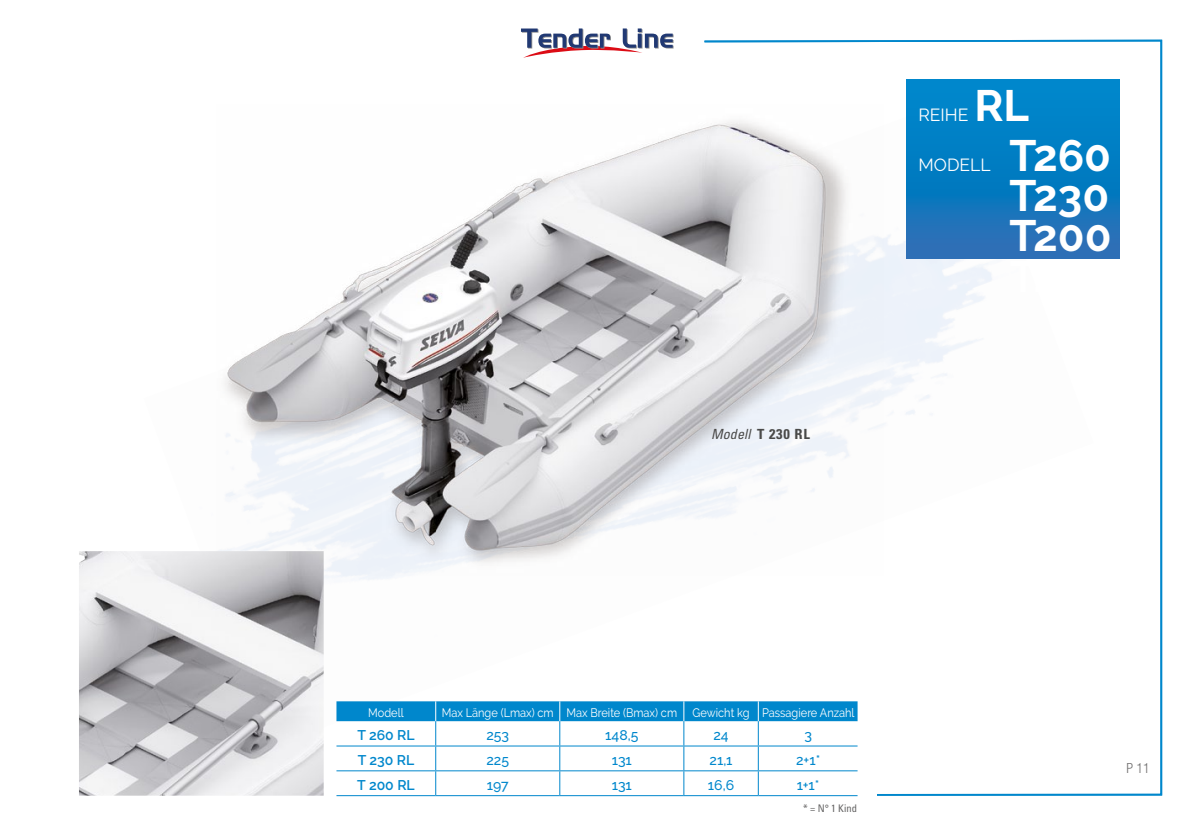
<style>
.page{position:relative;width:1201px;height:834px;background:#fff}
.page>*{position:absolute;margin:0;border:0;box-sizing:border-box;transform-origin:0 0}
.t1{font:700 43.75px/40.2px "Raleway";color:#fff;text-align:justify}
.t2{font:17.5px "Raleway";color:#fff}
.t3{font:500 14px "Raleway";color:#0087cc}
.t4{font:600 14px "Raleway";color:#0087cc}
.t5{font:italic condensed 14px "Univers LT Std";letter-spacing:.01em;color:#4a4a49}
.t6{font:300 condensed 14px "Helvetica Neue LT Std";color:#706f6f}
.t7{font:12.25px "Raleway";color:#fff;scale:.9 1}
.t8{font:condensed 10.5px "Univers LT Std";color:#646363}
.s1{font-weight:700;font-style:normal}
</style>
<div class="page">
<svg style="left:673px;top:39px;width:490px;height:757px"></svg>
<div style="left:325px;top:786px;width:551px;height:36px;background:#fff"></div>
<img style="left:324px;top:95px;width:769px;height:651px">
<img style="left:219px;top:104px;width:665px;height:471px">
<img style="left:79px;top:551px;width:245px;height:244px">
<svg style="left:336px;top:701px;width:521px;height:94px"></svg>
<hr style="left:336px;top:745px;width:100px;height:1px;background:#0087cc">
<hr style="left:436px;top:745px;width:124px;height:1px;background:#0087cc">
<hr style="left:560px;top:745px;width:124px;height:1px;background:#0087cc">
<hr style="left:684px;top:745px;width:74px;height:1px;background:#0087cc">
<hr style="left:758px;top:745px;width:99px;height:1px;background:#0087cc">
<hr style="left:336px;top:770px;width:100px;height:1px;background:#0087cc">
<hr style="left:436px;top:770px;width:124px;height:1px;background:#0087cc">
<hr style="left:560px;top:770px;width:124px;height:1px;background:#0087cc">
<hr style="left:684px;top:770px;width:74px;height:1px;background:#0087cc">
<hr style="left:758px;top:770px;width:99px;height:1px;background:#0087cc">
<hr style="left:336px;top:795px;width:100px;height:1px;background:#0087cc">
<hr style="left:436px;top:795px;width:124px;height:1px;background:#0087cc">
<hr style="left:560px;top:795px;width:124px;height:1px;background:#0087cc">
<hr style="left:684px;top:795px;width:74px;height:1px;background:#0087cc">
<hr style="left:758px;top:795px;width:99px;height:1px;background:#0087cc">
<svg style="left:906px;top:79px;width:213px;height:179px;background:#0b7bc1"></svg>
<svg style="left:521px;top:28px;width:152px;height:30px"></svg>
<p class="t5" style="left:711px;top:424px;width:100px">Modell <span class="s1">T 230 RL</span></p>
<h1 class="t1" style="left:974px;top:85px;width:56px">RL</h1>
<h2 class="t2" style="left:918px;top:154px;width:74px">MODELL</h2>
<h2 class="t2" style="left:918px;top:104px;width:51px">REIHE</h2>
<h1 class="t1" style="left:1009px;top:135px;width:104px">T260<br>T230<br>T200</h1>
<p class="t7" style="left:368px;top:705px;width:41px">Modell</p>
<p class="t7" style="left:442px;top:705px;width:263px">Max Länge (Lmax) cm Max Breite (Bmax) cm</p>
<p class="t7" style="left:692px;top:705px;width:181px">Gewicht kg Passagiere Anzahl</p>
<p class="t4" style="left:357px;top:726px;width:58px">T 260 RL</p>
<p class="t3" style="left:486px;top:726px;width:24px">253</p>
<p class="t3" style="left:605px;top:726px;width:35px">148,5</p>
<p class="t3" style="left:713px;top:726px;width:17px">24</p>
<p class="t3" style="left:804px;top:726px;width:9px">3</p>
<p class="t4" style="left:358px;top:751px;width:57px">T 230 RL</p>
<p class="t3" style="left:486px;top:751px;width:24px">225</p>
<p class="t3" style="left:611px;top:751px;width:22px">131</p>
<p class="t3" style="left:709px;top:751px;width:25px">21,1</p>
<p class="t3" style="left:796px;top:751px;width:26px">2+1*</p>
<p class="t4" style="left:357px;top:776px;width:58px">T 200 RL</p>
<p class="t3" style="left:487px;top:776px;width:24px">197</p>
<p class="t3" style="left:611px;top:776px;width:22px">131</p>
<p class="t3" style="left:708px;top:776px;width:28px">16,6</p>
<p class="t3" style="left:796px;top:776px;width:24px">1+1*</p>
<p class="t8" style="left:803px;top:801px;width:55px">* = N° 1 Kind</p>
<p class="t6" style="left:1126px;top:760px;width:25px">P 11</p>
</div>
